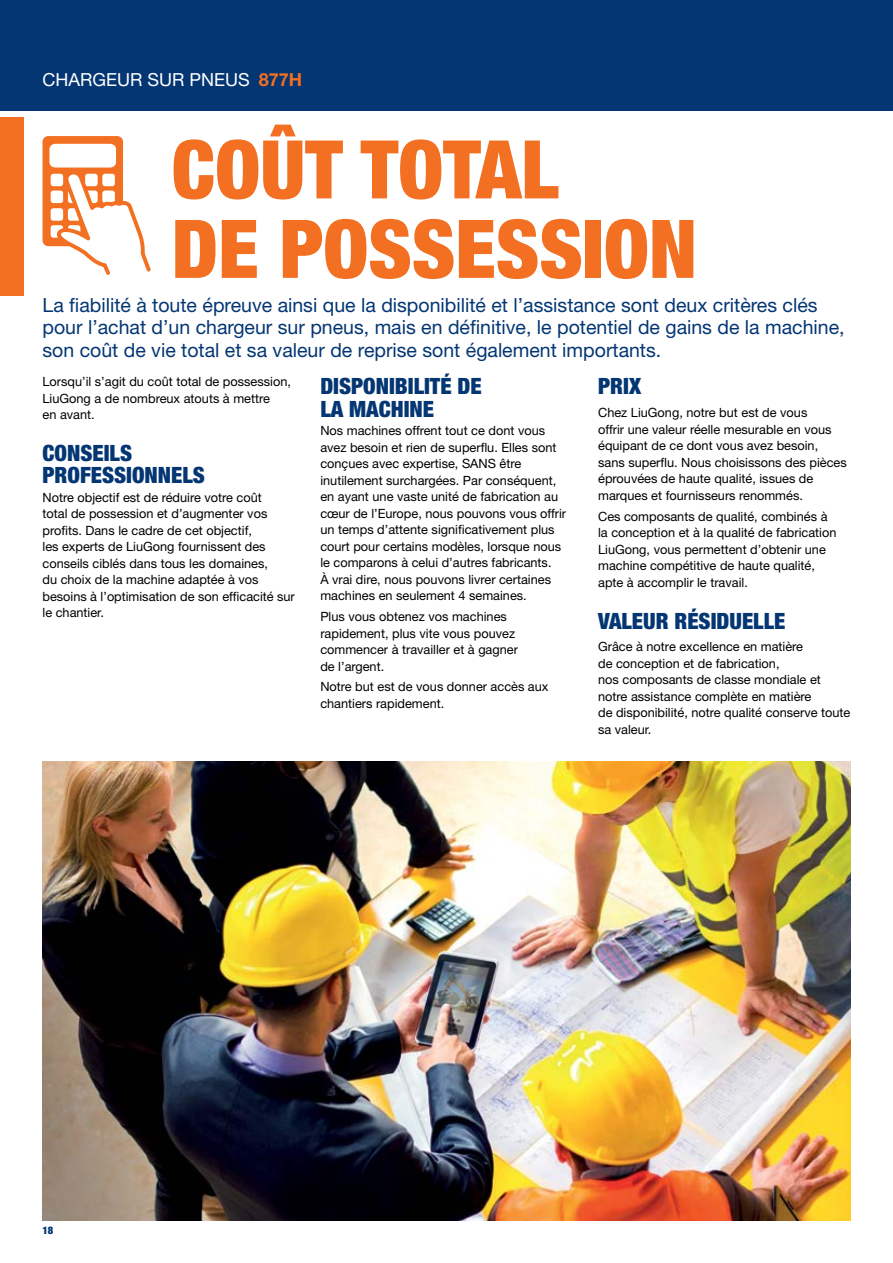
<style>
.page{position:relative;width:893px;height:1263px;background:#fff}
.page>*{position:absolute;margin:0;border:0;box-sizing:border-box;transform-origin:0 0}
.t1{font:900 condensed 81px/79.5px "Helvetica Neue LT Pro";color:#f36f21}
.t2{font:900 condensed 22.5px/22.5px "Helvetica Neue LT Pro";color:#043673}
.t3{font:19.5px/22.5px "Helvetica Neue LT Pro";color:#043673}
.t4{font:18px "Helvetica Neue LT Pro";color:#fff}
.t5{font:12.75px/16.5px "Helvetica Neue LT Pro";color:#000}
.t6{font:900 condensed 10.5px "Helvetica Neue LT Pro";color:#043673}
.s1{font-weight:700;color:#f36f21}
</style>
<div class="page">
<div style="left:0;top:0;width:893px;height:111px;background:#043673"></div>
<div style="left:0;top:117px;width:23px;height:179px;background:#f36f21"></div>
<hr style="left:892px;top:111px;width:1px;height:650px;background:#e6e7e8">
<div style="left:43px;top:136px;width:80px;height:110px;background:#f36f21;border-radius:6px"></div>
<svg style="left:49px;top:144px;width:102px;height:131px"></svg>
<img style="left:43px;top:761px;width:807px;height:459px">
<h3 class="t4" style="left:43px;top:68px;width:261px">CHARGEUR SUR PNEUS <span class="s1">877H</span></h3>
<h1 class="t1" style="left:172px;top:130px;width:527px">COÛT TOTAL<br>DE POSSESSION</h1>
<p class="t3" style="left:43px;top:293px;width:804px">La fiabilité à toute épreuve ainsi que la disponibilité et l’assistance sont deux critères clés pour l’achat d’un chargeur sur pneus, mais en définitive, le potentiel de gains de la machine, son coût de vie total et sa valeur de reprise sont également importants.</p>
<p class="t5" style="left:43px;top:373px;width:250px">Lorsqu’il s’agit du coût total de possession,<br>LiuGong a de nombreux atouts à mettre<br>en avant.</p>
<h2 class="t2" style="left:43px;top:442px;width:164px">CONSEILS<br>PROFESSIONNELS</h2>
<p class="t5" style="left:43px;top:489px;width:254px">Notre objectif est de réduire votre coût<br>total de possession et d’augmenter vos profits. Dans le cadre de cet objectif,<br>les experts de LiuGong fournissent des conseils ciblés dans tous les domaines,<br>du choix de la machine adaptée à vos besoins à l’optimisation de son efficacité sur le chantier.</p>
<h2 class="t2" style="left:320px;top:375px;width:163px">DISPONIBILITÉ DE<br>LA MACHINE</h2>
<p class="t5" style="left:320px;top:422px;width:247px">Nos machines offrent tout ce dont vous avez besoin et rien de superflu. Elles sont conçues avec expertise, SANS être inutilement surchargées. Par conséquent, en ayant une vaste unité de fabrication au cœur de l’Europe, nous pouvons vous offrir un temps d’attente significativement plus court pour certains modèles, lorsque nous le comparons à celui d’autres fabricants.<br>À vrai dire, nous pouvons livrer certaines machines en seulement 4 semaines.</p>
<p class="t5" style="left:320px;top:608px;width:199px">Plus vous obtenez vos machines rapidement, plus vite vous pouvez commencer à travailler et à gagner de l’argent.</p>
<p class="t5" style="left:320px;top:678px;width:230px">Notre but est de vous donner accès aux chantiers rapidement.</p>
<h2 class="t2" style="left:598px;top:375px;width:44px">PRIX</h2>
<p class="t5" style="left:598px;top:404px;width:250px">Chez LiuGong, notre but est de vous<br>offrir une valeur réelle mesurable en vous équipant de ce dont vous avez besoin, sans superflu. Nous choisissons des pièces éprouvées de haute qualité, issues de marques et fournisseurs renommés.</p>
<p class="t5" style="left:598px;top:507px;width:240px">Ces composants de qualité, combinés à la conception et à la qualité de fabrication LiuGong, vous permettent d’obtenir une machine compétitive de haute qualité, apte à accomplir le travail.</p>
<h2 class="t2" style="left:598px;top:609px;width:189px">VALEUR RÉSIDUELLE</h2>
<p class="t5" style="left:598px;top:638px;width:254px">Grâce à notre excellence en matière<br>de conception et de fabrication,<br>nos composants de classe mondiale et notre assistance complète en matière<br>de disponibilité, notre qualité conserve toute sa valeur.</p>
<p class="t6" style="left:43px;top:1224px;width:12px">18</p>
</div>
